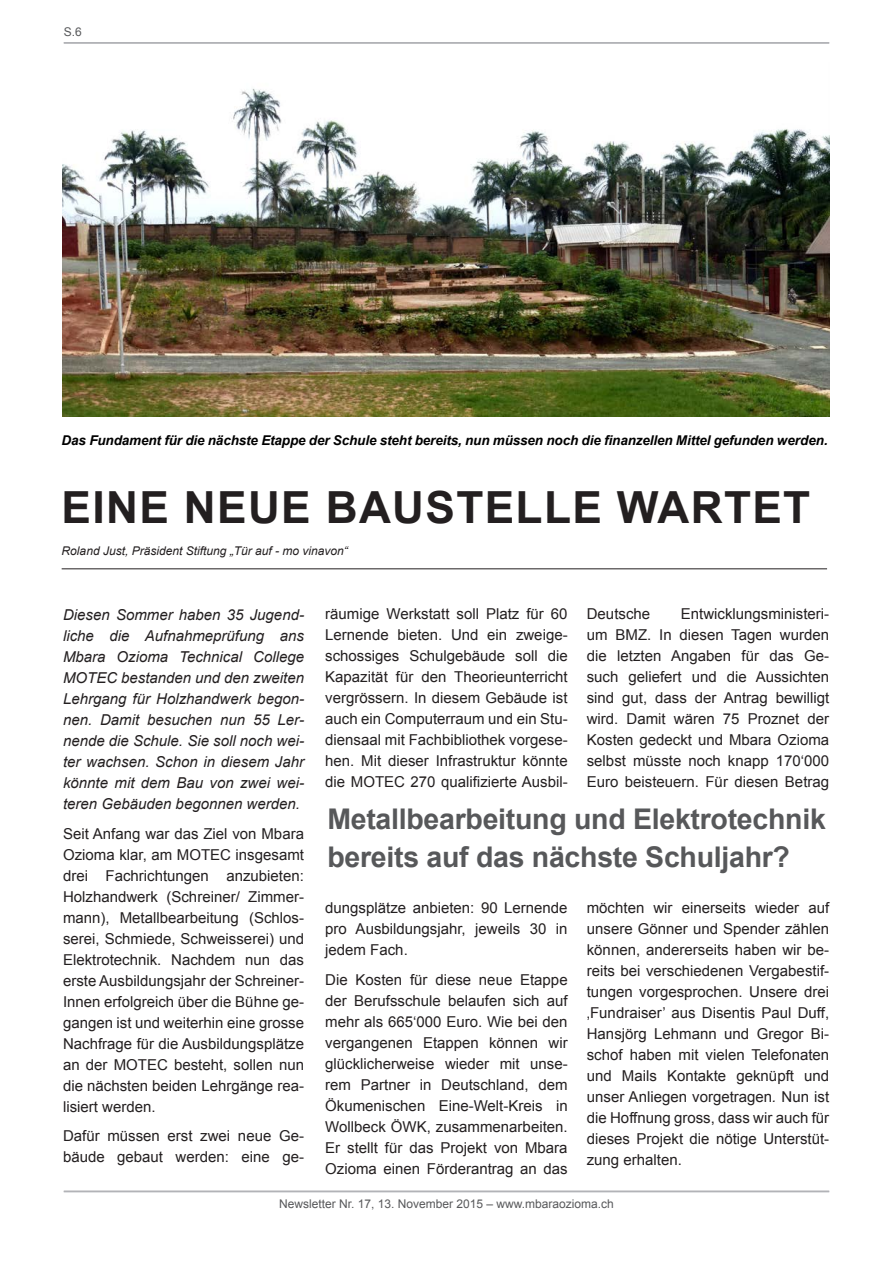
<style>
.page{position:relative;width:893px;height:1263px;background:#fff}
.page>*{position:absolute;margin:0;border:0;box-sizing:border-box;transform-origin:0 0}
.t1{font:700 44.25px "Arial";letter-spacing:.03em;color:#231f20}
.t2{font:700 28.5px/37.5px "Arial";letter-spacing:-.01em;color:#57585a}
.t3{font:15px/21px "Arial";color:#231f20;text-align:justify}
.t4{font:italic 15px/21px "Arial";color:#231f20;text-align:justify}
.t5{font:italic 700 13.5px "Arial";letter-spacing:-.01em;color:#000}
.t6{font:12px "Arial";color:#57585a}
.t7{font:italic 12px "Arial";color:#231f20}
.s1{font-style:italic}
</style>
<div class="page">
<hr style="left:62px;top:568px;width:765px;height:1px;background:#231f20">
<img style="left:63px;top:88px;width:766px;height:329px">
<hr style="left:64px;top:1191px;width:765px;height:1px;background:#b2b3b7">
<hr style="left:64px;top:42px;width:765px;height:2px;background:#b2b3b7">
<p class="t6" style="left:64px;top:24px;width:20px">S.6</p>
<p class="t5" style="left:62px;top:431px;width:768px">Das Fundament für die nächste Etappe der Schule steht bereits, nun müssen noch die finanzellen Mittel gefunden werden.</p>
<h1 class="t1" style="left:62px;top:479px;width:750px">EINE NEUE BAUSTELLE WARTET</h1>
<p class="t7" style="left:62px;top:543px;width:288px">Roland Just, Präsident Stiftung „Tür auf - mo vinavon“</p>
<p class="t4" style="left:63px;top:604px;width:242px">Diesen Sommer haben 35 Jugend&shy;liche die Aufnahmeprüfung ans Mbara Ozioma Technical College MOTEC bestanden und den zweiten Lehrgang für Holzhandwerk begon&shy;nen. Damit besuchen nun 55 Ler&shy;nende die Schule. Sie soll noch wei&shy;ter wachsen. Schon in diesem Jahr könnte mit dem Bau von zwei wei&shy;teren Gebäuden begonnen werden.</p>
<p class="t3" style="left:63px;top:823px;width:242px">Seit Anfang war das Ziel von Mbara Ozioma klar, am MOTEC insgesamt drei Fachrichtungen anzubieten:<br>Holzhandwerk (Schreiner/ Zimmer&shy;mann), Metallbearbeitung (Schlos&shy;serei, Schmiede, Schweisserei) und Elektrotechnik. Nachdem nun das erste Ausbildungsjahr der Schreiner-Innen erfolgreich über die Bühne ge&shy;gangen ist und weiterhin eine grosse Nachfrage für die Ausbildungsplätze an der MOTEC besteht, sollen nun die nächsten beiden Lehrgänge rea&shy;lisiert werden.</p>
<p class="t3" style="left:63px;top:1125px;width:242px">Dafür müssen erst zwei neue Ge&shy;bäude gebaut werden: eine ge-</p>
<p class="t3" style="left:325px;top:603px;width:244px">räumige Werkstatt soll Platz für 60<br>Lernende bieten. Und ein zweige&shy;schossiges Schulgebäude soll die Kapazität für den Theorieunterricht vergrössern. In diesem Gebäude ist auch ein Computerraum und ein Stu&shy;diensaal mit Fachbibliothek vorgese&shy;hen. Mit dieser Infrastruktur könnte die MOTEC 270 qualifizierte Ausbil-</p>
<p class="t3" style="left:587px;top:603px;width:244px;text-indent:94px">Entwicklungsministeri&shy;um BMZ. In diesen Tagen wurden die letzten Angaben für das Ge&shy;such geliefert und die Aussichten sind gut, dass der Antrag bewilligt wird. Damit wären 75 Proznet der Kosten gedeckt und Mbara Ozioma selbst müsste noch knapp 170‘000<br>Euro beisteuern. Für diesen Betrag</p>
<p class="t3" style="left:587px;top:603px;width:65px">Deutsche</p>
<h2 class="t2" style="left:327px;top:801px;width:500px">Metallbearbeitung und Elektrotechnik bereits auf das nächste Schuljahr?</h2>
<p class="t3" style="left:325px;top:897px;width:244px">dungsplätze anbieten: 90 Lernende pro Ausbildungsjahr, jeweils 30 in jedem Fach.</p>
<p class="t3" style="left:325px;top:969px;width:244px">Die Kosten für diese neue Etappe der Berufsschule belaufen sich auf mehr als 665‘000 Euro. Wie bei den vergangenen Etappen können wir glücklicherweise wieder mit unse&shy;rem Partner in Deutschland, dem Ökumenischen Eine-Welt-Kreis in Wollbeck ÖWK, zusammenarbeiten.<br>Er stellt für das Projekt von Mbara Ozioma einen Förderantrag an das</p>
<p class="t3" style="left:587px;top:897px;width:244px">möchten wir einerseits wieder auf unsere Gönner und Spender zählen können, andererseits haben wir be&shy;reits bei verschiedenen Vergabestif&shy;tungen vorgesprochen. Unsere drei ‚Fundraiser’ aus Disentis Paul Duff, Hansjörg Lehmann und Gregor Bi&shy;schof haben mit vielen Telefonaten und Mails Kontakte geknüpft und unser Anliegen vorgetragen<span class="s1">.</span> Nun ist die Hoffnung gross, dass wir auch für dieses Projekt die nötige Unterstüt&shy;zung erhalten.</p>
<p class="t6" style="left:279px;top:1196px;width:336px">Newsletter Nr. 17, 13. November 2015 – www.mbaraozioma.ch</p>
</div>
